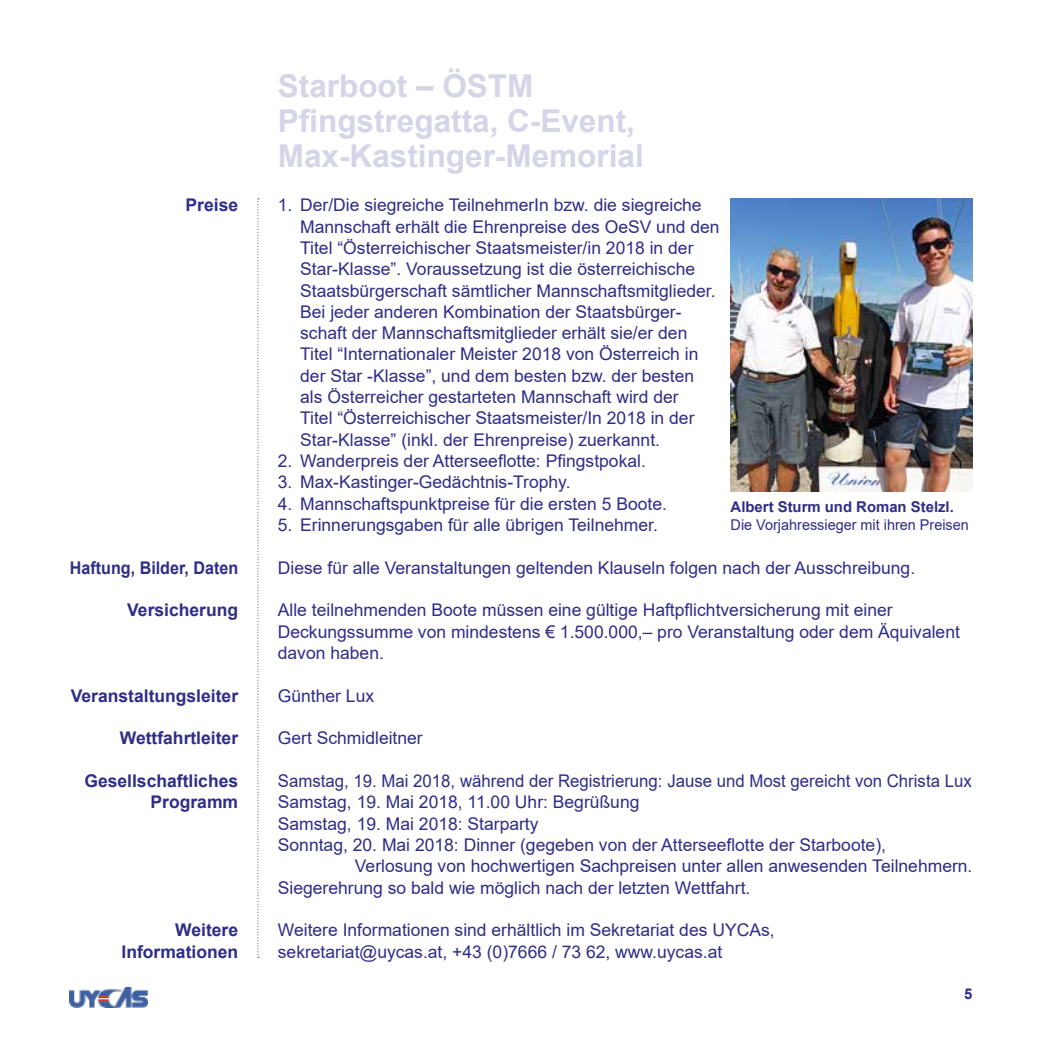
<style>
.page{position:relative;width:1042px;height:1042px;background:#fff}
.page>*{position:absolute;margin:0;border:0;box-sizing:border-box;transform-origin:0 0}
.t1{font:700 31.5px/35px "Arial";color:#d5d5e7}
.t2{font:17.5px/21.3px "Arial";color:#2e2d87}
.t3{font:700 17.5px/21.3px "Arial";color:#2e2d87;text-align:right}
.t4{font:17.5px "Arial";color:#2e2d87;scale:.96 1}
.t5{font:700 17.5px "Arial";color:#2e2d87;scale:.92 1}
.t6{font:14.88px "Arial";color:#2e2d87}
.t7{font:700 14.88px "Arial";color:#2e2d87}
</style>
<div class="page">
<svg style="left:258px;top:198px;width:1px;height:760px"></svg>
<img style="left:69px;top:987px;width:78px;height:20px">
<img style="left:730px;top:198px;width:242px;height:294px">
<p class="t3" style="left:186px;top:195px;width:54px">Preise</p>
<p class="t5" style="left:70px;top:555px;width:184px">Haftung, Bilder, Daten</p>
<p class="t3" style="left:127px;top:600px;width:112px">Versicherung</p>
<p class="t3" style="left:71px;top:685px;width:169px">Veranstaltungsleiter</p>
<p class="t3" style="left:120px;top:728px;width:120px">Wettfahrtleiter</p>
<p class="t3" style="left:84px;top:770px;width:155px">Gesellschaftliches<br>Programm</p>
<p class="t3" style="left:121px;top:919px;width:118px">Weitere<br>Informationen</p>
<h1 class="t1" style="left:278px;top:69px;width:367px">Starboot – ÖSTM<br>Pfingstregatta, C-Event,<br>Max-Kastinger-Memorial</h1>
<p class="t2" style="left:300px;top:194px;width:421px;text-indent:-22px">1. Der/Die siegreiche TeilnehmerIn bzw. die siegreiche Mannschaft erhält die Ehrenpreise des OeSV und den Titel “Österreichischer Staatsmeister/in 2018 in der Star-Klasse”. Voraussetzung ist die österreichische Staatsbürgerschaft sämtlicher Mannschaftsmitglieder.<br>Bei jeder anderen Kombination der Staatsbürger&shy;schaft der Mannschaftsmitglieder erhält sie/er den Titel “Internationaler Meister 2018 von Österreich in der Star -Klasse”, und dem besten bzw. der besten als Österreicher gestarteten Mannschaft wird der<br>Titel “Österreichischer Staatsmeister/In 2018 in der Star-Klasse” (inkl. der Ehrenpreise) zuerkannt.</p>
<p class="t2" style="left:278px;top:450px;width:369px">2. Wanderpreis der Atterseeflotte: Pfingstpokal.</p>
<p class="t2" style="left:278px;top:471px;width:294px">3. Max-Kastinger-Gedächtnis-Trophy.</p>
<p class="t2" style="left:278px;top:493px;width:391px">4. Mannschaftspunktpreise für die ersten 5 Boote.</p>
<p class="t2" style="left:278px;top:514px;width:382px">5. Erinnerungsgaben für alle übrigen Teilnehmer.</p>
<p class="t2" style="left:278px;top:557px;width:639px">Diese für alle Veranstaltungen geltenden Klauseln folgen nach der Ausschreibung.</p>
<p class="t2" style="left:278px;top:599px;width:683px">Alle teilnehmenden Boote müssen eine gültige Haftpflichtversicherung mit einer<br>Deckungssumme von mindestens € 1.500.000,– pro Veranstaltung oder dem Äquivalent davon haben.</p>
<p class="t2" style="left:278px;top:685px;width:98px">Günther Lux</p>
<p class="t2" style="left:278px;top:727px;width:146px">Gert Schmidleitner</p>
<p class="t4" style="left:278px;top:769px;width:724px">Samstag, 19. Mai 2018, während der Registrierung: Jause und Most gereicht von Christa Lux</p>
<p class="t2" style="left:278px;top:791px;width:363px">Samstag, 19. Mai 2018, 11.00 Uhr: Begrüßung</p>
<p class="t2" style="left:278px;top:813px;width:262px">Samstag, 19. Mai 2018: Starparty</p>
<p class="t2" style="left:278px;top:834px;width:610px">Sonntag, 20. Mai 2018: Dinner (gegeben von der Atterseeflotte der Starboote),</p>
<p class="t2" style="left:355px;top:855px;width:619px">Verlosung von hochwertigen Sachpreisen unter allen anwesenden Teilnehmern.</p>
<p class="t2" style="left:278px;top:876px;width:474px">Siegerehrung so bald wie möglich nach der letzten Wettfahrt.</p>
<p class="t2" style="left:278px;top:919px;width:498px">Weitere Informationen sind erhältlich im Sekretariat des UYCAs, sekretariat@uycas.at, +43 (0)7666 / 73 62, www.uycas.at</p>
<p class="t7" style="left:730px;top:497px;width:225px">Albert Sturm und Roman Stelzl.</p>
<p class="t6" style="left:730px;top:514px;width:240px">Die Vorjahressieger mit ihren Preisen</p>
<p class="t7" style="left:964px;top:983px;width:10px">5</p>
</div>
